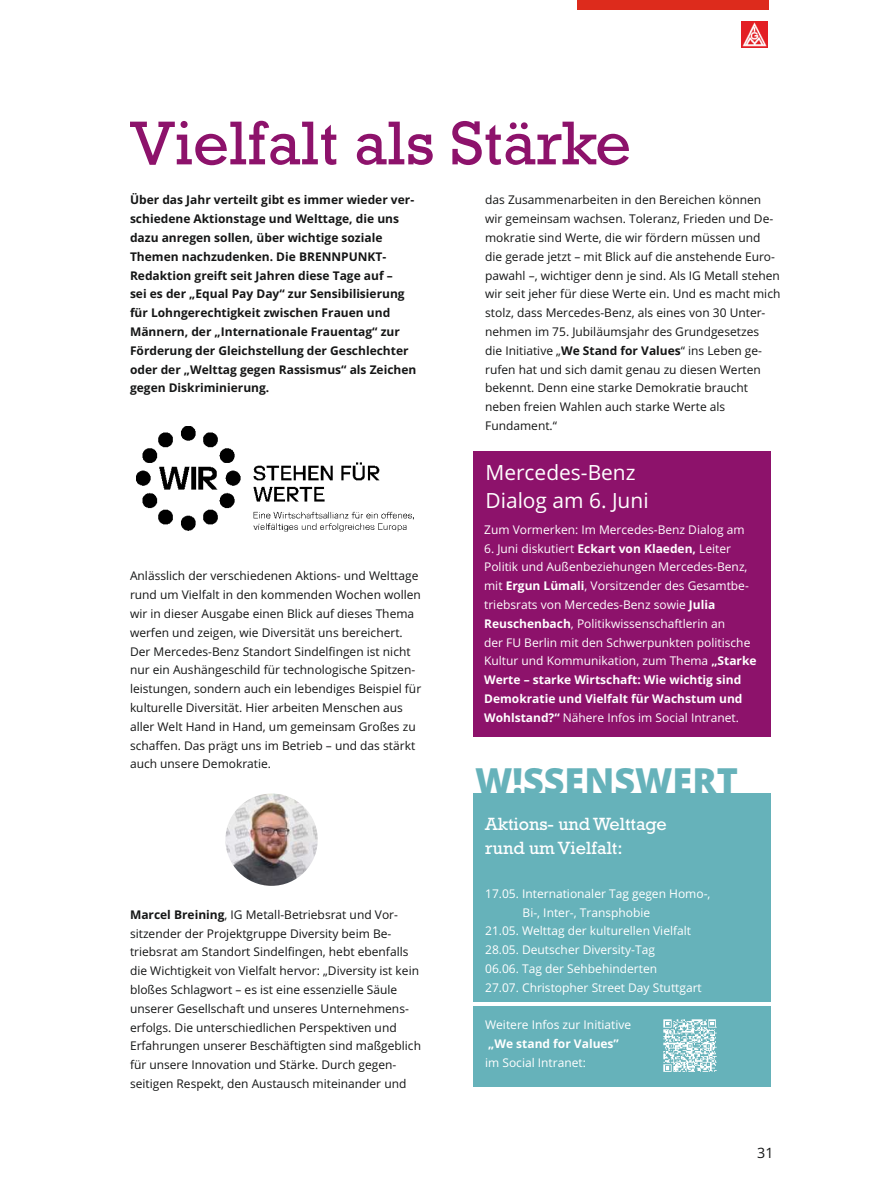
<style>
.page{position:relative;width:893px;height:1191px;background:#fff}
.page>*{position:absolute;margin:0;border:0;box-sizing:border-box;transform-origin:0 0}
.t1{font:62.85px "Rockwell";color:#8d126b}
.t2{font:800 36px "Open Sans";color:#66b2ba}
.t3{font:21px/28.5px "Open Sans";color:#fff}
.t4{font:18px "Rockwell";color:#fff}
.t5{font:14.25px "Open Sans";color:#151616}
.t6{font:12px/18.8px "Open Sans";color:#151616}
.t7{font:12px/18.8px "Open Sans";color:#fff}
.t8{font:700 12px/18.8px "Open Sans";color:#151616}
.t9{font:700 12px "Open Sans";color:#fff}
.s1{font-weight:700}
</style>
<div class="page">
<div style="left:473px;top:792px;width:297px;height:294px;background:#66b2ba"></div>
<img style="left:225px;top:793px;width:93px;height:93px;border-radius:50%">
<img style="left:741px;top:21px;width:26px;height:27px">
<div style="left:577px;top:0;width:191px;height:10px;background:#dd2b1c"></div>
<div style="left:473px;top:452px;width:297px;height:285px;background:#8d126b"></div>
<img style="left:136px;top:426px;width:278px;height:105px">
<img style="left:663px;top:1019px;width:54px;height:53px">
<hr style="left:453px;top:1002px;width:371px;height:3px;background:#fff">
<h1 class="t1" style="left:130px;top:107px;width:503px">Vielfalt als Stärke</h1>
<p class="t8" style="left:130px;top:190px;width:286px">Über das Jahr verteilt gibt es immer wieder ver&shy;schiedene Aktionstage und Welttage, die uns dazu anregen sollen, über wichtige soziale Themen nachzudenken. Die BRENNPUNKT-Redaktion greift seit Jahren diese Tage auf –</p>
<p class="t8" style="left:130px;top:284px;width:276px">sei es der „Equal Pay Day“ zur Sensibilisierung</p>
<p class="t8" style="left:130px;top:303px;width:288px">für Lohngerechtigkeit zwischen Frauen und Männern, der „Internationale Frauentag“ zur Förderung der Gleichstellung der Geschlechter oder der „Welttag gegen Rassismus“ als Zeichen gegen Diskriminierung.</p>
<p class="t6" style="left:130px;top:566px;width:292px">Anlässlich der verschiedenen Aktions- und Welttage rund um Vielfalt in den kommenden Wochen wollen wir in dieser Ausgabe einen Blick auf dieses Thema werfen und zeigen, wie Diversität uns bereichert.</p>
<p class="t6" style="left:130px;top:641px;width:293px">Der Mercedes-Benz Standort Sindelfingen ist nicht nur ein Aushängeschild für technologische Spitzen&shy;leistungen, sondern auch ein lebendiges Beispiel für kulturelle Diversität. Hier arbeiten Menschen aus aller Welt Hand in Hand, um gemeinsam Großes zu schaffen. Das prägt uns im Betrieb – und das stärkt auch unsere Demokratie.</p>
<p class="t6" style="left:130px;top:904px;width:269px"><span class="s1">Marcel Breining</span>, IG Metall-Betriebsrat und Vor&shy;sitzender der Projektgruppe Diversity beim Be-</p>
<p class="t6" style="left:130px;top:942px;width:293px">triebsrat am Standort Sindelfingen, hebt ebenfalls die Wichtigkeit von Vielfalt hervor: „Diversity ist kein bloßes Schlagwort – es ist eine essenzielle Säule unserer Gesellschaft und unseres Unternehmens&shy;erfolgs. Die unterschiedlichen Perspektiven und Erfahrungen unserer Beschäftigten sind maßgeblich</p>
<p class="t6" style="left:130px;top:1055px;width:278px">für unsere Innovation und Stärke. Durch gegen&shy;seitigen Respekt, den Austausch miteinander und</p>
<p class="t6" style="left:485px;top:190px;width:297px">das Zusammenarbeiten in den Bereichen können wir gemeinsam wachsen. Toleranz, Frieden und De&shy;mokratie sind Werte, die wir fördern müssen und die gerade jetzt – mit Blick auf die anstehende Euro&shy;pawahl –, wichtiger denn je sind. Als IG Metall stehen wir seit jeher für diese Werte ein. Und es macht mich stolz, dass Mercedes-Benz, als eines von 30 Unter&shy;nehmen im 75. Jubiläumsjahr des Grundgesetzes</p>
<p class="t6" style="left:485px;top:341px;width:278px">die Initiative „<span class="s1">We Stand for Values</span>“ ins Leben ge&shy;rufen hat und sich damit genau zu diesen Werten bekennt. Denn eine starke Demokratie braucht neben freien Wahlen auch starke Werte als Fundament.“</p>
<h3 class="t3" style="left:485px;top:457px;width:165px">Mercedes-Benz<br>Dialog am 6. Juni</h3>
<p class="t7" style="left:484px;top:519px;width:262px">Zum Vormerken: Im Mercedes-Benz Dialog am</p>
<p class="t7" style="left:484px;top:538px;width:274px">6. Juni diskutiert <span class="s1">Eckart von Klaeden,</span> Leiter Politik und Außenbeziehungen Mercedes-Benz, mit <span class="s1">Ergun Lümali</span>, Vorsitzender des Gesamtbe&shy;triebsrats von Mercedes-Benz sowie <span class="s1">Julia Reuschenbach</span>, Politikwissenschaftlerin an<br>der FU Berlin mit den Schwerpunkten politische Kultur und Kommunikation, zum Thema <span class="s1">„Starke Werte – starke Wirtschaft: Wie wichtig sind Demokratie und Vielfalt für Wachstum und Wohlstand?“</span> Nähere Infos im Social Intranet.</p>
<h2 class="t2" style="left:475px;top:753px;width:264px">W!SSENSWERT</h2>
<h3 class="t4" style="left:485px;top:813px;width:183px">Aktions- und Welttage</h3>
<h3 class="t4" style="left:485px;top:837px;width:139px">rund um Vielfalt:</h3>
<p class="t7" style="left:485px;top:883px;width:227px">17.05. Internationaler Tag gegen Homo-,</p>
<p class="t7" style="left:523px;top:902px;width:129px">Bi-, Inter-, Transphobie</p>
<p class="t7" style="left:485px;top:921px;width:207px">21.05. Welttag der kulturellen Vielfalt</p>
<p class="t7" style="left:485px;top:940px;width:171px">28.05. Deutscher Diversity-Tag</p>
<p class="t7" style="left:485px;top:959px;width:173px">06.06. Tag der Sehbehinderten</p>
<p class="t7" style="left:485px;top:977px;width:218px">27.07. Christopher Street Day Stuttgart</p>
<p class="t7" style="left:485px;top:1015px;width:148px">Weitere Infos zur Initiative</p>
<p class="t9" style="left:488px;top:1035px;width:132px">„We stand for Values”</p>
<p class="t7" style="left:485px;top:1053px;width:102px">im Social Intranet:</p>
<p class="t5" style="left:757px;top:1143px;width:18px">31</p>
</div>
